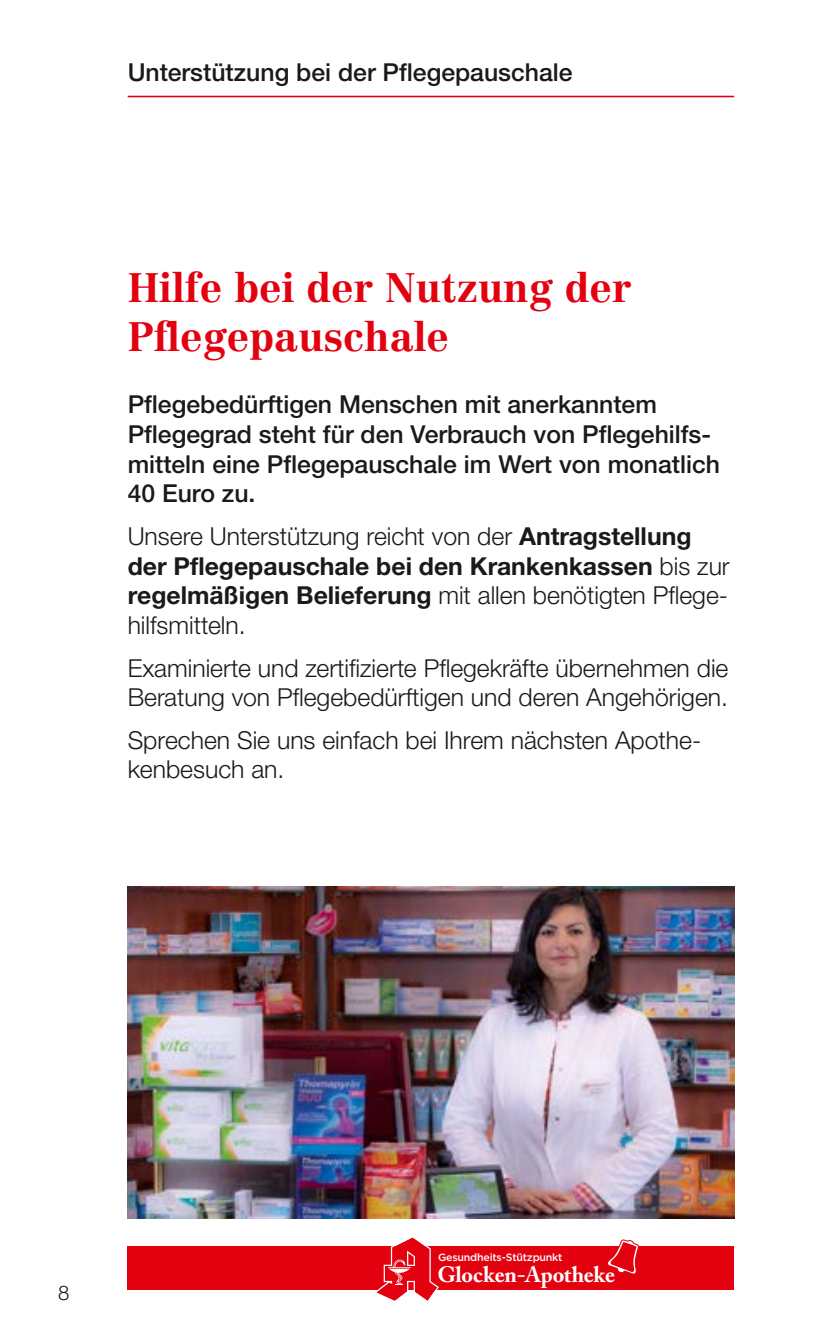
<style>
.page{position:relative;width:830px;height:1340px;background:#fff}
.page>*{position:absolute;margin:0;border:0;box-sizing:border-box;transform-origin:0 0}
.t1{font:700 40.5px/48.6px "Centennial";color:#e3000f}
.t2{font:300 24.75px/29.7px "Helvetica Neue LTW1 G";color:#1a1a18}
.t3{font:500 24.75px/29.7px "Helvetica Neue LTW1 G";color:#1a1a18}
.t4{font:700 22.28px "Adobe Caslon Pro";letter-spacing:-.01em;color:#fff}
.t5{font:300 20.25px "Helvetica Neue LTW1 G";color:#1a1a18}
.t6{font:500 10.58px "Gotham";letter-spacing:-.02em;color:#fff}
.s1{font-weight:700}
</style>
<div class="page">
<img style="left:128px;top:887px;width:605px;height:331px">
<hr style="left:128px;top:96px;width:605px;height:1px;background:#e3000f">
<div style="left:128px;top:1245px;width:605px;height:44px;background:#e3000f"></div>
<svg style="left:373px;top:1237px;width:66px;height:64px"></svg>
<svg style="left:606px;top:1239px;width:33px;height:35px"></svg>
<p class="t3" style="left:128px;top:58px;width:446px">Unterstützung bei der Pflegepauschale</p>
<p class="t1" style="left:128px;top:263px;width:505px">Hilfe bei der Nutzung der<br>Pflegepauschale</p>
<p class="t3" style="left:128px;top:389px;width:593px">Pflegebedürftigen Menschen mit anerkanntem Pflegegrad steht für den Verbrauch von Pflegehilfs&shy;mitteln eine Pflegepauschale im Wert von monatlich 40 Euro zu.</p>
<p class="t2" style="left:128px;top:521px;width:603px">Unsere Unterstützung reicht von der <span class="s1">Antragstellung der Pflegepauschale bei den Krankenkassen</span> bis zur <span class="s1">regelmäßigen Belieferung</span> mit allen benötigten Pflege&shy;hilfsmitteln.</p>
<p class="t2" style="left:128px;top:652px;width:602px">Examinierte und zertifizierte Pflegekräfte übernehmen die<br>Beratung von Pflegebedürftigen und deren Angehörigen.</p>
<p class="t2" style="left:128px;top:725px;width:575px">Sprechen Sie uns einfach bei Ihrem nächsten Apothe&shy;kenbesuch an.</p>
<p class="t5" style="left:58px;top:1280px;width:13px">8</p>
<p class="t6" style="left:438px;top:1250px;width:126px">Gesundheits-Stützpunkt</p>
<p class="t4" style="left:437px;top:1261px;width:179px">Glocken-Apotheke</p>
</div>
